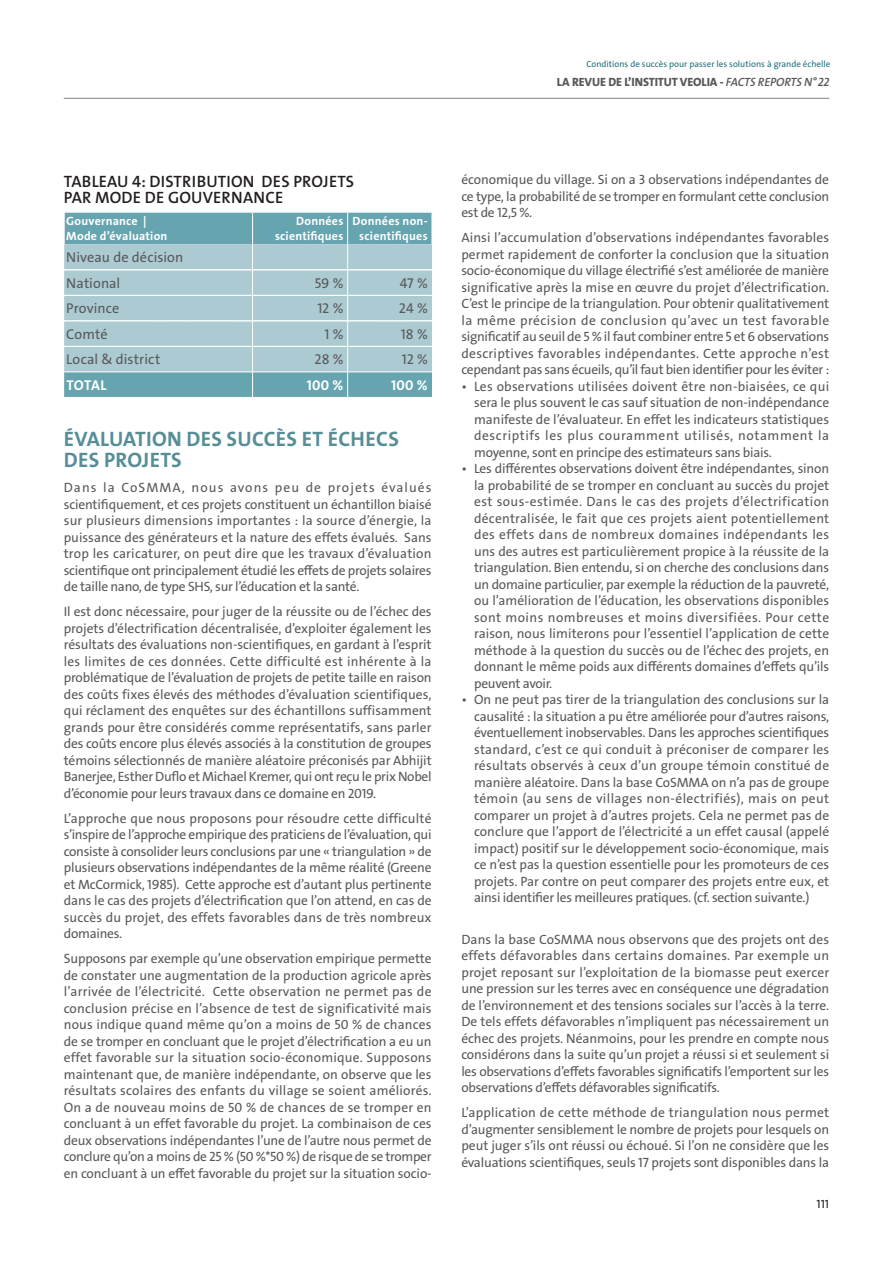
<style>
.page{position:relative;width:893px;height:1263px;background:#fff}
.page>*{position:absolute;margin:0;border:0;box-sizing:border-box;transform-origin:0 0}
.t1{font:21px/21px "The Sans Veolia W7 Bld";letter-spacing:.015em;color:#568d97}
.t2{font:16.5px/16.5px "The Sans Veolia W6 Se Bld";letter-spacing:.015em;color:#231f20}
.t3{font:14.25px/25.5px "The Sans Veolia W5 Pla";letter-spacing:.005em;color:#58595b}
.t4{font:14.25px "The Sans Veolia W7 Bld";letter-spacing:.02em;color:#fff}
.t5{font:13.5px/16.5px "The Sans Veolia W5 Pla";letter-spacing:-.02em;color:#58595b;text-align:justify}
.t6{font:12px/15px "The Sans Veolia W7 Bld";letter-spacing:.02em;color:#fff}
.t7{font:12px "The Sans Veolia W8 Ex Bld";letter-spacing:-.005em;color:#58595b}
.t8{font:12px "The Sans Veolia W5 Pla";color:#231f20}
.t9{font:9px "The Sans Veolia W5 Pla";color:#20717c}
.s1{font-family:"The Sans Veolia W6 Se Bld It"}
</style>
<div class="page">
<div style="left:65px;top:213px;width:367px;height:31px;background:#66a4b0"></div>
<hr style="left:252px;top:213px;width:1px;height:31px;background:#fff">
<hr style="left:347px;top:213px;width:1px;height:31px;background:#fff">
<svg style="left:64px;top:244px;width:368px;height:153px;background:#a3c6cd"></svg>
<hr style="left:64px;top:98px;width:765px;height:1px;background:#808285">
<p class="t9" style="left:586px;top:59px;width:246px">Conditions de succès pour passer les solutions à grande échelle</p>
<p class="t7" style="left:557px;top:76px;width:274px">LA REVUE DE L’INSTITUT VEOLIA - <span class="s1">FACTS REPORTS N° 22</span></p>
<p class="t2" style="left:64px;top:173px;width:292px">TABLEAU 4: DISTRIBUTION DES PROJETS<br>PAR MODE DE GOUVERNANCE</p>
<p class="t6" style="left:66px;top:214px;width:103px">Gouvernance |<br>Mode d’évaluation</p>
<p class="t6" style="left:275px;top:214px;width:70px;text-align:right">Données scientifiques</p>
<p class="t6" style="left:353px;top:214px;width:77px;text-align:center">Données non&shy;scientifiques</p>
<p class="t3" style="left:66px;top:245px;width:118px">Niveau de décision<br>National</p>
<p class="t3" style="left:315px;top:271px;width:30px">59 %</p>
<p class="t3" style="left:400px;top:271px;width:29px">47 %</p>
<p class="t3" style="left:66px;top:296px;width:55px">Province</p>
<p class="t3" style="left:317px;top:296px;width:27px">12 %</p>
<p class="t3" style="left:399px;top:296px;width:30px">24 %</p>
<p class="t3" style="left:66px;top:322px;width:43px">Comté</p>
<p class="t3" style="left:324px;top:322px;width:20px">1 %</p>
<p class="t3" style="left:401px;top:322px;width:28px">18 %</p>
<p class="t3" style="left:66px;top:347px;width:96px">Local &amp; district</p>
<p class="t3" style="left:314px;top:347px;width:31px">28 %</p>
<p class="t3" style="left:402px;top:347px;width:27px">12 %</p>
<p class="t4" style="left:66px;top:378px;width:42px">TOTAL</p>
<p class="t4" style="left:307px;top:378px;width:38px">100 %</p>
<p class="t4" style="left:391px;top:378px;width:38px">100 %</p>
<h1 class="t1" style="left:64px;top:430px;width:337px">ÉVALUATION DES SUCCÈS ET ÉCHECS<br>DES PROJETS</h1>
<p class="t5" style="left:64px;top:480px;width:369px">Dans la CoSMMA, nous avons peu de projets évalués scientifiquement, et ces projets constituent un échantillon biaisé sur plusieurs dimensions importantes : la source d’énergie, la puissance des générateurs et la nature des effets évalués. Sans trop les caricaturer, on peut dire que les travaux d’évaluation scientifique ont principalement étudié les effets de projets solaires de taille nano, de type SHS, sur l’éducation et la santé.</p>
<p class="t5" style="left:64px;top:604px;width:369px">Il est donc nécessaire, pour juger de la réussite ou de l’échec des projets d’électrification décentralisée, d’exploiter également les résultats des évaluations non-scientifiques, en gardant à l’esprit les limites de ces données. Cette difficulté est inhérente à la problématique de l’évaluation de projets de petite taille en raison des coûts fixes élevés des méthodes d’évaluation scientifiques, qui réclament des enquêtes sur des échantillons suffisamment grands pour être considérés comme représentatifs, sans parler des coûts encore plus élevés associés à la constitution de groupes témoins sélectionnés de manière aléatoire préconisés par Abhijit Banerjee, Esther Duflo et Michael Kremer, qui ont reçu le prix Nobel d’économie pour leurs travaux dans ce domaine en 2019.</p>
<p class="t5" style="left:64px;top:811px;width:369px">L’approche que nous proposons pour résoudre cette difficulté s’inspire de l’approche empirique des praticiens de l’évaluation, qui consiste à consolider leurs conclusions par une « triangulation » de plusieurs observations indépendantes de la même réalité (Greene et McCormick, 1985). Cette approche est d’autant plus pertinente dans le cas des projets d’électrification que l’on attend, en cas de succès du projet, des effets favorables dans de très nombreux domaines.</p>
<p class="t5" style="left:64px;top:951px;width:369px">Supposons par exemple qu’une observation empirique permette de constater une augmentation de la production agricole après l’arrivée de l’électricité. Cette observation ne permet pas de conclusion précise en l’absence de test de significativité mais nous indique quand même qu’on a moins de 50 % de chances de se tromper en concluant que le projet d’électrification a eu un effet favorable sur la situation socio-économique. Supposons maintenant que, de manière indépendante, on observe que les résultats scolaires des enfants du village se soient améliorés.<br>On a de nouveau moins de 50 % de chances de se tromper en concluant à un effet favorable du projet. La combinaison de ces deux observations indépendantes l’une de l’autre nous permet de conclure qu’on a moins de 25 % (50 %*50 %) de risque de se tromper en concluant à un effet favorable du projet sur la situation socio-</p>
<p class="t5" style="left:461px;top:172px;width:369px">économique du village. Si on a 3 observations indépendantes de ce type, la probabilité de se tromper en formulant cette conclusion est de 12,5 %.</p>
<p class="t5" style="left:461px;top:230px;width:369px">Ainsi l’accumulation d’observations indépendantes favorables permet rapidement de conforter la conclusion que la situation socio-économique du village électrifié s’est améliorée de manière significative après la mise en œuvre du projet d’électrification.<br>C’est le principe de la triangulation. Pour obtenir qualitativement la même précision de conclusion qu’avec un test favorable significatif au seuil de 5 % il faut combiner entre 5 et 6 observations descriptives favorables indépendantes. Cette approche n’est cependant pas sans écueils, qu’il faut bien identifier pour les éviter :</p>
<p class="t5" style="left:474px;top:379px;width:357px;text-indent:-13px">• Les observations utilisées doivent être non-biaisées, ce qui sera le plus souvent le cas sauf situation de non-indépendance manifeste de l’évaluateur. En effet les indicateurs statistiques descriptifs les plus couramment utilisés, notamment la moyenne, sont en principe des estimateurs sans biais.</p>
<p class="t5" style="left:474px;top:461px;width:357px;text-indent:-13px">• Les différentes observations doivent être indépendantes, sinon la probabilité de se tromper en concluant au succès du projet est sous-estimée. Dans le cas des projets d’électrification décentralisée, le fait que ces projets aient potentiellement des effets dans de nombreux domaines indépendants les uns des autres est particulièrement propice à la réussite de la triangulation. Bien entendu, si on cherche des conclusions dans un domaine particulier, par exemple la réduction de la pauvreté, ou l’amélioration de l’éducation, les observations disponibles sont moins nombreuses et moins diversifiées. Pour cette raison, nous limiterons pour l’essentiel l’application de cette méthode à la question du succès ou de l’échec des projets, en donnant le même poids aux différents domaines d’effets qu’ils peuvent avoir.</p>
<p class="t5" style="left:474px;top:692px;width:357px;text-indent:-13px">• On ne peut pas tirer de la triangulation des conclusions sur la causalité : la situation a pu être améliorée pour d’autres raisons, éventuellement inobservables. Dans les approches scientifiques standard, c’est ce qui conduit à préconiser de comparer les résultats observés à ceux d’un groupe témoin constitué de manière aléatoire. Dans la base CoSMMA on n’a pas de groupe témoin (au sens de villages non-électrifiés), mais on peut comparer un projet à d’autres projets. Cela ne permet pas de conclure que l’apport de l’électricité a un effet causal (appelé impact) positif sur le développement socio-économique, mais ce n’est pas la question essentielle pour les promoteurs de ces projets. Par contre on peut comparer des projets entre eux, et ainsi identifier les meilleures pratiques. (cf. section suivante.)</p>
<p class="t5" style="left:461px;top:932px;width:369px">Dans la base CoSMMA nous observons que des projets ont des effets défavorables dans certains domaines. Par exemple un projet reposant sur l’exploitation de la biomasse peut exercer une pression sur les terres avec en conséquence une dégradation de l’environnement et des tensions sociales sur l’accès à la terre.<br>De tels effets défavorables n’impliquent pas nécessairement un échec des projets. Néanmoins, pour les prendre en compte nous considérons dans la suite qu’un projet a réussi si et seulement si les observations d’effets favorables significatifs l’emportent sur les observations d’effets défavorables significatifs.</p>
<p class="t5" style="left:461px;top:1105px;width:369px">L’application de cette méthode de triangulation nous permet d’augmenter sensiblement le nombre de projets pour lesquels on peut juger s’ils ont réussi ou échoué. Si l’on ne considère que les évaluations scientifiques, seuls 17 projets sont disponibles dans la</p>
<p class="t8" style="left:816px;top:1198px;width:14px">111</p>
</div>
